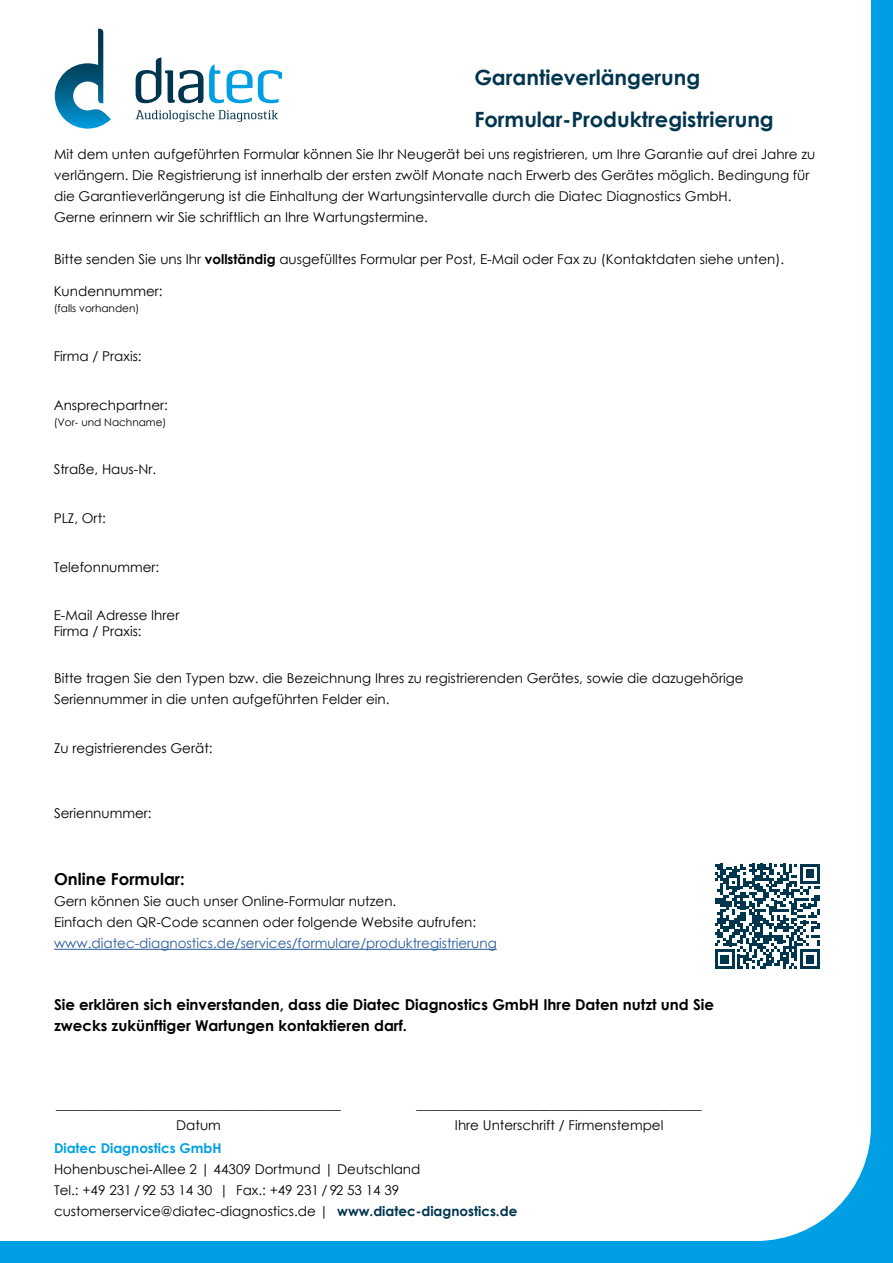
<style>
.page{position:relative;width:893px;height:1263px;background:#009fe3}
.page>*{position:absolute;margin:0;border:0;box-sizing:border-box;transform-origin:0 0}
.t1{font:700 21px/42px "Century Gothic";color:#00354e}
.t2{font:700 16.5px "Century Gothic";color:#000}
.t3{font:700 15px/21px "Century Gothic";color:#000}
.t4{font:15px "Century Gothic";color:#000}
.t5{font:13.5px/21px "Century Gothic";color:#000}
.t6{font:13.5px "Century Gothic";color:#275b9b}
.t7{font:700 13.5px "Century Gothic";color:#00354e}
.t8{font:700 13.5px "Century Gothic";color:#009fe3}
.t9{font:10.5px "Century Gothic";color:#000}
.s1{font-weight:700}
</style>
<div class="page">
<div style="left:0;top:0;width:871px;height:1241px;background:#fff"></div>
<hr style="left:54px;top:949px;width:443px;height:1px;background:#275b9b">
<svg style="left:136px;top:110px;width:142px;height:12px;background:#c6d2d7"></svg>
<svg style="left:55px;top:29px;width:56px;height:100px;background:#98c1d2"></svg>
<svg style="left:136px;top:57px;width:146px;height:46px;background:#b2d0de"></svg>
<svg style="left:715px;top:864px;width:105px;height:105px;background:#75929f"></svg>
<h1 class="t1" style="left:474px;top:55px;width:301px">Garantieverlängerung<br>Formular-Produktregistrierung</h1>
<p class="t5" style="left:54px;top:144px;width:763px">Mit dem unten aufgeführten Formular können Sie Ihr Neugerät bei uns registrieren, um Ihre Garantie auf drei Jahre zu verlängern. Die Registrierung ist innerhalb der ersten zwölf Monate nach Erwerb des Gerätes möglich. Bedingung für die Garantieverlängerung ist die Einhaltung der Wartungsintervalle durch die Diatec Diagnostics GmbH.<br>Gerne erinnern wir Sie schriftlich an Ihre Wartungstermine.</p>
<p class="t5" style="left:54px;top:249px;width:731px">Bitte senden Sie uns Ihr <span class="s1">vollständig</span> ausgefülltes Formular per Post, E-Mail oder Fax zu (Kontaktdaten siehe unten).</p>
<p class="t5" style="left:54px;top:280px;width:111px">Kundennummer:</p>
<p class="t9" style="left:54px;top:301px;width:87px">(falls vorhanden)</p>
<p class="t5" style="left:54px;top:345px;width:90px">Firma / Praxis:</p>
<p class="t5" style="left:54px;top:394px;width:116px">Ansprechpartner:</p>
<p class="t9" style="left:54px;top:415px;width:114px">(Vor- und Nachname)</p>
<p class="t5" style="left:54px;top:459px;width:104px">Straße, Haus-Nr.</p>
<p class="t5" style="left:54px;top:507px;width:54px">PLZ, Ort:</p>
<p class="t5" style="left:54px;top:556px;width:107px">Telefonnummer:</p>
<p class="t5" style="left:54px;top:607px;width:127px;line-height:16.2px">E-Mail Adresse Ihrer<br>Firma / Praxis:</p>
<p class="t5" style="left:54px;top:668px;width:691px">Bitte tragen Sie den Typen bzw. die Bezeichnung Ihres zu registrierenden Gerätes, sowie die dazugehörige<br>Seriennummer in die unten aufgeführten Felder ein.</p>
<p class="t5" style="left:54px;top:737px;width:160px">Zu registrierendes Gerät:</p>
<p class="t5" style="left:54px;top:802px;width:99px">Seriennummer:</p>
<p class="t2" style="left:54px;top:866px;width:132px">Online Formular:</p>
<p class="t5" style="left:54px;top:890px;width:423px">Gern können Sie auch unser Online-Formular nutzen.<br>Einfach den QR-Code scannen oder folgende Website aufrufen:</p>
<p class="t6" style="left:54px;top:934px;width:444px">www.diatec-diagnostics.de/services/formulare/produktregistrierung</p>
<p class="t3" style="left:54px;top:993px;width:661px">Sie erklären sich einverstanden, dass die Diatec Diagnostics GmbH Ihre Daten nutzt und Sie zwecks zukünftiger Wartungen kontaktieren darf.</p>
<p class="t4" style="left:56px;top:1093px;width:287px">______________________________________</p>
<p class="t5" style="left:176px;top:1115px;width:46px">Datum</p>
<p class="t4" style="left:417px;top:1093px;width:286px">______________________________________</p>
<p class="t5" style="left:455px;top:1115px;width:210px">Ihre Unterschrift / Firmenstempel</p>
<p class="t8" style="left:54px;top:1137px;width:169px">Diatec Diagnostics GmbH</p>
<p class="t5" style="left:54px;top:1158px;width:368px">Hohenbuschei-Allee 2 | 44309 Dortmund | Deutschland<br>Tel.: +49 231 / 92 53 14 30 | Fax.: +49 231 / 92 53 14 39 customerservice@diatec-diagnostics.de |</p>
<p class="t7" style="left:337px;top:1200px;width:182px">www.diatec-diagnostics.de</p>
</div>
